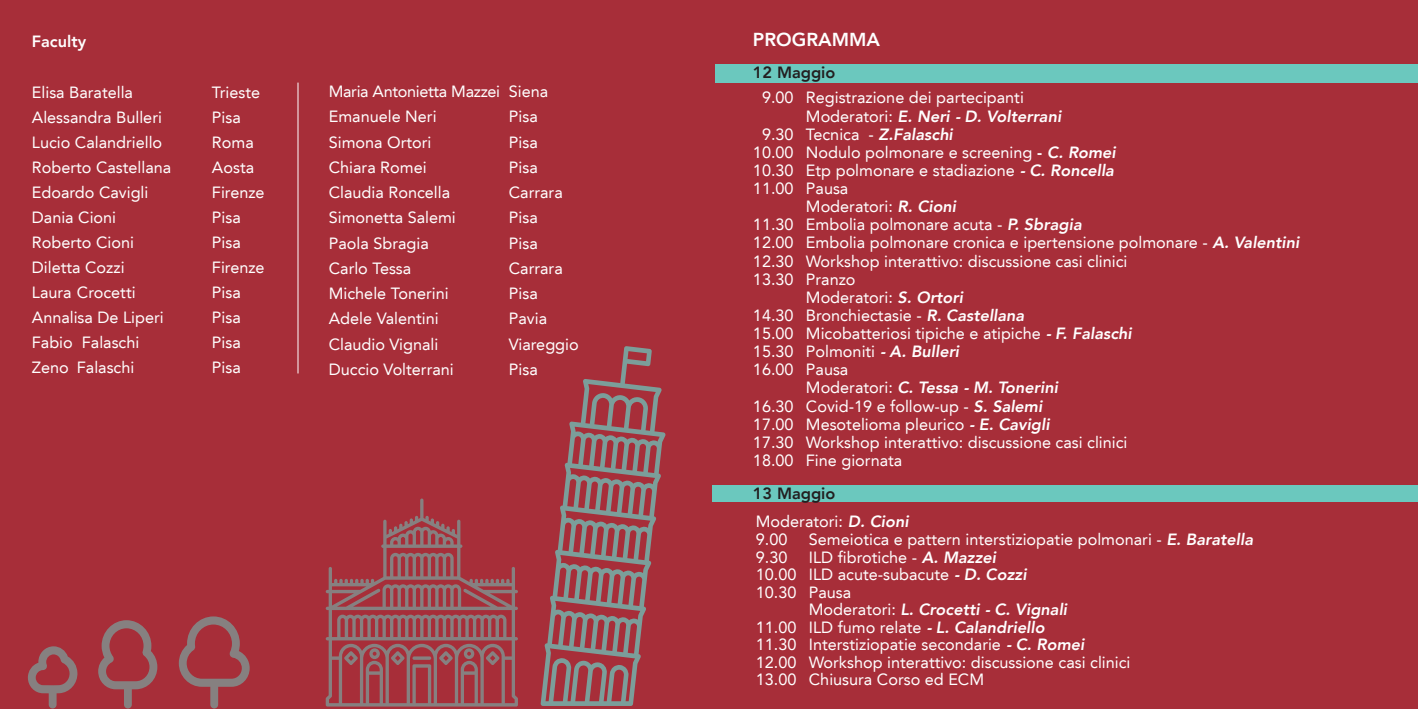
<style>
.page{position:relative;width:1418px;height:709px;background:#fff}
.page>*{position:absolute;margin:0;border:0;box-sizing:border-box;transform-origin:0 0}
.t1{font:800 18.75px "Avenir LT";color:#fff}
.t2{font:16.25px/17.5px "Avenir LT";color:#fff}
.t3{font:italic 800 16.25px "Avenir LT";color:#fff}
.t4{font:16.25px/25.2px "Avenir LT";letter-spacing:-.02em;color:#fff}
.t5{font:800 16.25px "Avenir LT";color:#231f20}
.t6{font:800 16.25px "Avenir LT";color:#fff}
.s1{font-weight:400;font-style:normal}
.s2{font-weight:800;font-style:italic}
.s3{font-weight:800}
</style>
<div class="page">
<div style="left:0;top:0;width:1417px;height:709px;background:#a72e39"></div>
<svg style="left:179px;top:616px;width:71px;height:92px"></svg>
<svg style="left:28px;top:646px;width:49px;height:62px"></svg>
<svg style="left:98px;top:620px;width:59px;height:88px"></svg>
<svg style="left:540px;top:346px;width:125px;height:360px"></svg>
<div style="left:714px;top:65px;width:703px;height:18px;background:#6bc8be"></div>
<div style="left:712px;top:485px;width:705px;height:17px;background:#6bc8be"></div>
<svg style="left:326px;top:498px;width:192px;height:208px"></svg>
<hr style="left:297px;top:83px;width:1px;height:290px;background:#fff">
<p class="t6" style="left:32px;top:32px;width:56px">Faculty</p>
<p class="t2" style="left:32px;top:83px;width:103px">Elisa Baratella</p>
<p class="t2" style="left:212px;top:83px;width:50px">Trieste</p>
<p class="t2" style="left:32px;top:108px;width:132px">Alessandra Bulleri</p>
<p class="t2" style="left:212px;top:108px;width:30px">Pisa</p>
<p class="t2" style="left:32px;top:133px;width:132px">Lucio Calandriello</p>
<p class="t2" style="left:212px;top:133px;width:43px">Roma</p>
<p class="t2" style="left:32px;top:158px;width:141px">Roberto Castellana</p>
<p class="t2" style="left:212px;top:158px;width:44px">Aosta</p>
<p class="t2" style="left:32px;top:183px;width:118px">Edoardo Cavigli</p>
<p class="t2" style="left:212px;top:183px;width:54px">Firenze</p>
<p class="t2" style="left:32px;top:208px;width:86px">Dania Cioni</p>
<p class="t2" style="left:212px;top:208px;width:30px">Pisa</p>
<p class="t2" style="left:32px;top:233px;width:104px">Roberto Cioni</p>
<p class="t2" style="left:212px;top:233px;width:30px">Pisa</p>
<p class="t2" style="left:32px;top:258px;width:94px">Diletta Cozzi</p>
<p class="t2" style="left:212px;top:258px;width:54px">Firenze</p>
<p class="t2" style="left:32px;top:283px;width:105px">Laura Crocetti</p>
<p class="t2" style="left:212px;top:283px;width:30px">Pisa</p>
<p class="t2" style="left:32px;top:308px;width:133px">Annalisa De Liperi</p>
<p class="t2" style="left:212px;top:308px;width:30px">Pisa</p>
<p class="t2" style="left:32px;top:333px;width:109px">Fabio Falaschi</p>
<p class="t2" style="left:212px;top:333px;width:30px">Pisa</p>
<p class="t2" style="left:32px;top:358px;width:104px">Zeno Falaschi</p>
<p class="t2" style="left:212px;top:358px;width:30px">Pisa</p>
<p class="t4" style="left:329px;top:79px;width:221px">Maria Antonietta Mazzei Siena<br>Emanuele Neri</p>
<p class="t2" style="left:509px;top:108px;width:30px">Pisa</p>
<p class="t2" style="left:329px;top:133px;width:104px">Simona Ortori</p>
<p class="t2" style="left:509px;top:133px;width:30px">Pisa</p>
<p class="t2" style="left:329px;top:159px;width:99px">Chiara Romei</p>
<p class="t2" style="left:509px;top:159px;width:30px">Pisa</p>
<p class="t2" style="left:329px;top:184px;width:123px">Claudia Roncella</p>
<p class="t2" style="left:509px;top:184px;width:55px">Carrara</p>
<p class="t2" style="left:329px;top:209px;width:129px">Simonetta Salemi</p>
<p class="t2" style="left:509px;top:209px;width:30px">Pisa</p>
<p class="t2" style="left:329px;top:234px;width:101px">Paola Sbragia</p>
<p class="t2" style="left:509px;top:234px;width:30px">Pisa</p>
<p class="t2" style="left:329px;top:260px;width:84px">Carlo Tessa</p>
<p class="t2" style="left:509px;top:260px;width:55px">Carrara</p>
<p class="t2" style="left:329px;top:285px;width:121px">Michele Tonerini</p>
<p class="t2" style="left:509px;top:285px;width:30px">Pisa</p>
<p class="t2" style="left:329px;top:310px;width:111px">Adele Valentini</p>
<p class="t2" style="left:509px;top:310px;width:40px">Pavia</p>
<p class="t2" style="left:329px;top:335px;width:111px">Claudio Vignali</p>
<p class="t2" style="left:509px;top:335px;width:71px">Viareggio</p>
<p class="t2" style="left:329px;top:361px;width:126px">Duccio Volterrani</p>
<p class="t2" style="left:509px;top:361px;width:30px">Pisa</p>
<p class="t1" style="left:753px;top:29px;width:129px">PROGRAMMA</p>
<p class="t5" style="left:753px;top:62px;width:84px">12 Maggio</p>
<p class="t2" style="left:762px;top:89px;width:263px">9.00 Registrazione dei partecipanti</p>
<p class="t3" style="left:806px;top:106px;width:257px"><span class="s1">Moderatori:</span> E. Neri - D. Volterrani</p>
<p class="t2" style="left:762px;top:125px;width:192px">9.30 Tecnica - <span class="s2">Z.Falaschi</span></p>
<p class="t2" style="left:753px;top:143px;width:364px">10.00 Nodulo polmonare e screening <span class="s3">-</span> <span class="s2">C. Romei</span></p>
<p class="t2" style="left:753px;top:162px;width:362px">10.30 Etp polmonare e stadiazione <span class="s2">- C. Roncella</span></p>
<p class="t2" style="left:753px;top:180px;width:97px">11.00 Pausa</p>
<p class="t2" style="left:806px;top:198px;width:152px">Moderatori: <span class="s2">R. Cioni</span></p>
<p class="t2" style="left:753px;top:216px;width:330px">11.30 Embolia polmonare acuta - <span class="s2">P. Sbragia</span></p>
<p class="t2" style="left:753px;top:234px;width:548px">12.00 Embolia polmonare cronica e ipertensione polmonare - <span class="s2">A. Valentini</span></p>
<p class="t2" style="left:753px;top:252px;width:376px">12.30 Workshop interattivo: discussione casi clinici</p>
<p class="t2" style="left:753px;top:270px;width:104px">13.30 Pranzo</p>
<p class="t2" style="left:806px;top:288px;width:159px">Moderatori: <span class="s2">S. Ortori</span></p>
<p class="t2" style="left:753px;top:306px;width:273px">14.30 Bronchiectasie - <span class="s2">R. Castellana</span></p>
<p class="t2" style="left:753px;top:325px;width:380px">15.00 Micobatteriosi tipiche e atipiche <span class="s2">- F. Falaschi</span></p>
<p class="t2" style="left:753px;top:343px;width:208px">15.30 Polmoniti <span class="s2">- A. Bulleri</span></p>
<p class="t2" style="left:753px;top:361px;width:97px">16.00 Pausa</p>
<p class="t3" style="left:806px;top:378px;width:253px"><span class="s1">Moderatori:</span> C. Tessa - M. Tonerini</p>
<p class="t2" style="left:753px;top:397px;width:291px">16.30 Covid-19 e follow-up - <span class="s2">S. Salemi</span></p>
<p class="t2" style="left:753px;top:415px;width:298px">17.00 Mesotelioma pleurico <span class="s2">- E. Cavigli</span></p>
<p class="t2" style="left:753px;top:433px;width:376px">17.30 Workshop interattivo: discussione casi clinici</p>
<p class="t2" style="left:753px;top:451px;width:151px">18.00 Fine giornata</p>
<p class="t5" style="left:753px;top:483px;width:84px">13 Maggio</p>
<p class="t2" style="left:756px;top:513px;width:154px">Moderatori: <span class="s2">D. Cioni<br></span>9.00</p>
<p class="t2" style="left:808px;top:530px;width:446px">Semeiotica e pattern interstiziopatie polmonari - <span class="s2">E. Baratella</span></p>
<p class="t2" style="left:756px;top:548px;width:272px;text-indent:53px">ILD fibrotiche - <span class="s2">A. Mazzei<br></span>10.00 ILD acute-subacute <span class="s2">- D. Cozzi<br></span>10.30 Pausa</p>
<p class="t2" style="left:756px;top:600px;width:376px;text-indent:53px">Moderatori: <span class="s2">L. Crocetti - C. Vignali<br></span>11.00 ILD fumo relate <span class="s2">- L. Calandriello<br></span>11.30 Interstiziopatie secondarie <span class="s2">- C. Romei<br></span>12.00 Workshop interattivo: discussione casi clinici 13.00 Chiusura Corso ed ECM</p>
<p class="t2" style="left:756px;top:548px;width:33px">9.30</p>
</div>
